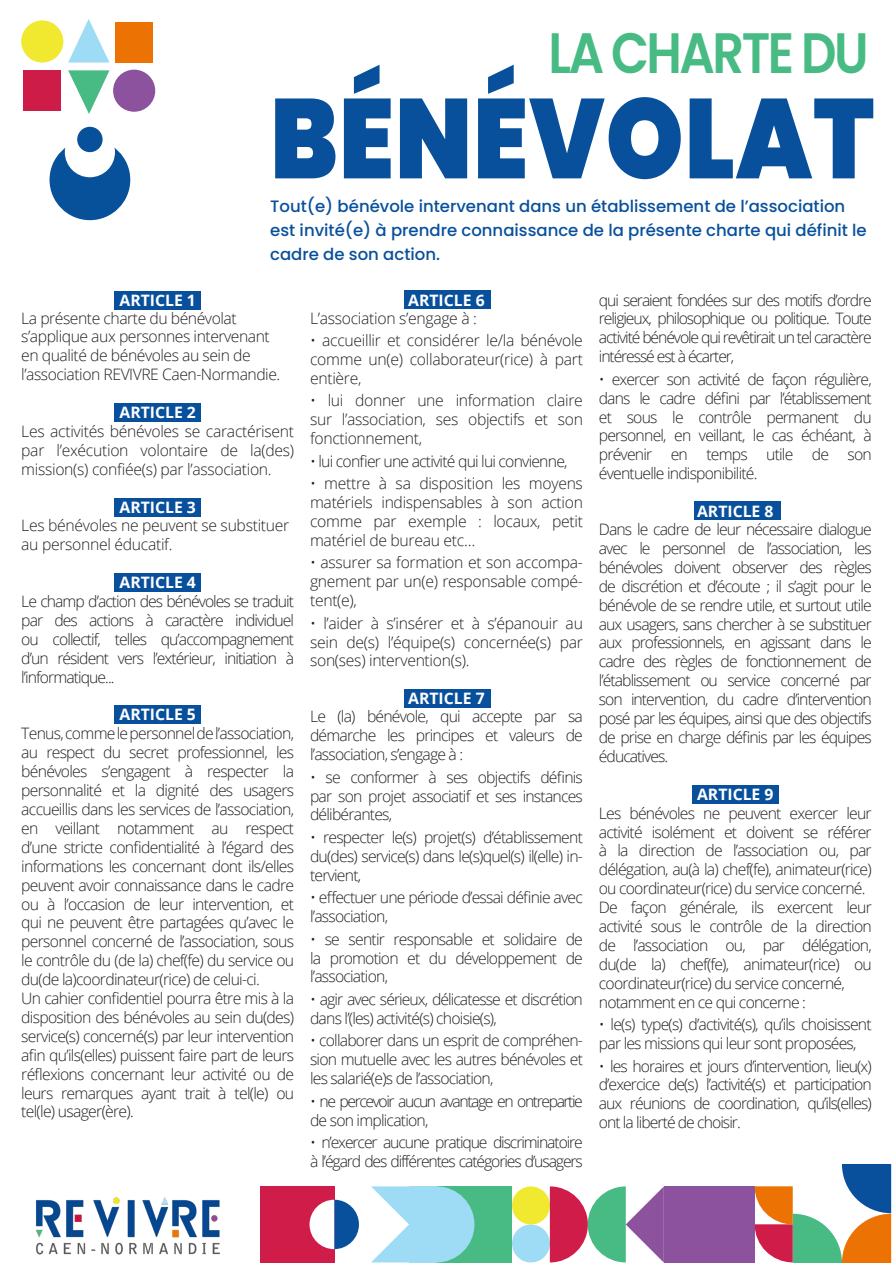
<style>
.page{position:relative;width:893px;height:1263px;background:#fff}
.page>*{position:absolute;margin:0;border:0;box-sizing:border-box;transform-origin:0 0}
.t1{font:900 112.8px "Poppins";letter-spacing:.01em;color:#08509c;scale:.88 1}
.t2{font:600 57px "Poppins";letter-spacing:-.05em;color:#47bb83;scale:.87 1}
.t3{font:500 16.5px/24px "Poppins";color:#08509c}
.t4{font:300 15.75px/18.9px "Open Sans";letter-spacing:-.05em;color:#231f20;text-align:justify}
.t5{font:300 15.75px/18.9px "Open Sans";letter-spacing:-.03em;color:#231f20}
.t6{font:300 15.75px/18.9px "Open Sans";letter-spacing:-.07em;color:#231f20}
.t7{font:300 15.75px/18.9px "Open Sans";letter-spacing:-.02em;color:#231f20}
.t8{font:700 15.75px "Open Sans";color:#fff}
.t9{font:300 15.75px/18.9px "Open Sans";letter-spacing:-.09em;color:#231f20}
</style>
<div class="page">
<div style="left:114px;top:291px;width:86px;height:19px;background:#08509c"></div>
<div style="left:404px;top:291px;width:87px;height:18px;background:#08509c"></div>
<div style="left:114px;top:573px;width:87px;height:19px;background:#08509c"></div>
<div style="left:114px;top:706px;width:87px;height:18px;background:#08509c"></div>
<div style="left:404px;top:689px;width:87px;height:19px;background:#08509c"></div>
<div style="left:114px;top:498px;width:86px;height:19px;background:#08509c"></div>
<div style="left:695px;top:501px;width:86px;height:19px;background:#08509c"></div>
<div style="left:692px;top:785px;width:87px;height:18px;background:#08509c"></div>
<div style="left:114px;top:403px;width:86px;height:19px;background:#08509c"></div>
<div style="left:21px;top:20px;width:42px;height:43px;background:#f1e92f;border-radius:50%"></div>
<div style="left:113px;top:70px;width:42px;height:42px;background:#8d529d;border-radius:50%"></div>
<svg style="left:68px;top:19px;width:41px;height:44px"></svg>
<svg style="left:68px;top:70px;width:41px;height:44px"></svg>
<div style="left:115px;top:22px;width:38px;height:41px;background:#ec7204"></div>
<div style="left:24px;top:70px;width:37px;height:40px;background:#ce1c48"></div>
<div style="left:50px;top:139px;width:80px;height:81px;background:#06519a;border-radius:50%"></div>
<div style="left:65px;top:127px;width:50px;height:50px;background:#fff;border-radius:50%"></div>
<div style="left:77px;top:127px;width:26px;height:25px;background:#06519a;border-radius:50%"></div>
<img style="left:35px;top:1198px;width:185px;height:57px">
<div style="left:260px;top:1186px;width:74px;height:76px;background:#cf1c48"></div>
<div style="left:409px;top:1186px;width:27px;height:76px;background:#9edbf4"></div>
<div style="left:438px;top:1186px;width:74px;height:76px;background:#47bb83"></div>
<div style="left:664px;top:1186px;width:91px;height:76px;background:#8c529d"></div>
<div style="left:512px;top:1224px;width:38px;height:38px;background:#9edbf4;border-radius:50%"></div>
<div style="left:512px;top:1186px;width:38px;height:38px;background:#f1e92f;border-radius:50%"></div>
<svg style="left:755px;top:1164px;width:136px;height:99px"></svg>
<svg style="left:371px;top:1186px;width:38px;height:76px"></svg>
<svg style="left:436px;top:1186px;width:38px;height:76px"></svg>
<svg style="left:550px;top:1186px;width:114px;height:76px"></svg>
<svg style="left:310px;top:1200px;width:49px;height:49px"></svg>
<p class="t2" style="left:549px;top:20px;width:369px">LA CHARTE DU</p>
<p class="t1" style="left:270px;top:73px;width:688px">BÉNÉVOLAT</p>
<p class="t3" style="left:270px;top:194px;width:598px">Tout(e) bénévole intervenant dans un établissement de l’association est invité(e) à prendre connaissance de la présente charte qui définit le cadre de son action.</p>
<p class="t8" style="left:119px;top:289px;width:78px">ARTICLE 1</p>
<p class="t5" style="left:21px;top:308px;width:260px">La présente charte du bénévolat s’applique aux personnes intervenant en qualité de bénévoles au sein de l’association REVIVRE Caen-Normandie.</p>
<p class="t8" style="left:119px;top:401px;width:78px">ARTICLE 2</p>
<p class="t4" style="left:21px;top:421px;width:274px">Les activités bénévoles se caractérisent par l’exécution volontaire de la(des) mission(s) confiée(s) par l’association.</p>
<p class="t8" style="left:119px;top:496px;width:78px">ARTICLE 3</p>
<p class="t7" style="left:21px;top:516px;width:269px">Les bénévoles ne peuvent se substituer au personnel éducatif.</p>
<p class="t8" style="left:119px;top:571px;width:78px">ARTICLE 4</p>
<p class="t4" style="left:21px;top:591px;width:274px">Le champ d’action des bénévoles se traduit par des actions à caractère individuel ou collectif, telles qu’accompagnement d’un résident vers l’extérieur, initiation à l’informatique...</p>
<p class="t8" style="left:119px;top:704px;width:78px">ARTICLE 5</p>
<p class="t4" style="left:21px;top:724px;width:274px">Tenus, comme le personnel de l’association, au respect du secret professionnel, les bénévoles s’engagent à respecter la personnalité et la dignité des usagers accueillis dans les services de l’association, en veillant notamment au respect d’une stricte confidentialité à l’égard des informations les concernant dont ils/elles peuvent avoir connaissance dans le cadre ou à l’occasion de leur intervention, et qui ne peuvent être partagées qu’avec le personnel concerné de l’association, sous le contrôle du (de la) chef(fe) du service ou du(de la)coordinateur(rice) de celui-ci.</p>
<p class="t4" style="left:21px;top:988px;width:274px">Un cahier confidentiel pourra être mis à la disposition des bénévoles au sein du(des) service(s) concerné(s) par leur intervention afin qu’ils(elles) puissent faire part de leurs réflexions concernant leur activité ou de leurs remarques ayant trait à tel(le) ou tel(le) usager(ère).</p>
<p class="t8" style="left:408px;top:289px;width:78px">ARTICLE 6</p>
<p class="t7" style="left:310px;top:308px;width:168px">L’association s’engage à :</p>
<p class="t4" style="left:310px;top:330px;width:274px">• accueillir et considérer le/la bénévole comme un(e) collaborateur(rice) à part entière,</p>
<p class="t4" style="left:310px;top:391px;width:274px">• lui donner une information claire sur l’association, ses objectifs et son fonctionnement,</p>
<p class="t4" style="left:310px;top:451px;width:259px">• lui confier une activité qui lui convienne,</p>
<p class="t4" style="left:310px;top:474px;width:274px">• mettre à sa disposition les moyens matériels indispensables à son action comme par exemple : locaux, petit matériel de bureau etc…</p>
<p class="t4" style="left:310px;top:553px;width:274px">• assurer sa formation et son accompa&shy;gnement par un(e) responsable compé&shy;tent(e),</p>
<p class="t4" style="left:310px;top:613px;width:274px">• l’aider à s’insérer et à s’épanouir au sein de(s) l’équipe(s) concernée(s) par son(ses) intervention(s).</p>
<p class="t8" style="left:408px;top:687px;width:78px">ARTICLE 7</p>
<p class="t4" style="left:310px;top:707px;width:274px">Le (la) bénévole, qui accepte par sa démarche les principes et valeurs de l’association, s’engage à :</p>
<p class="t4" style="left:310px;top:767px;width:274px">• se conformer à ses objectifs définis par son projet associatif et ses instances délibérantes,</p>
<p class="t4" style="left:310px;top:827px;width:274px">• respecter le(s) projet(s) d’établissement du(des) service(s) dans le(s)quel(s) il(elle) in&shy;tervient,</p>
<p class="t4" style="left:310px;top:888px;width:274px">• effectuer une période d’essai définie avec l’association,</p>
<p class="t4" style="left:310px;top:929px;width:274px">• se sentir responsable et solidaire de la promotion et du développement de l’association,</p>
<p class="t4" style="left:310px;top:989px;width:274px">• agir avec sérieux, délicatesse et discrétion dans l’(les) activité(s) choisie(s),</p>
<p class="t4" style="left:310px;top:1031px;width:274px">• collaborer dans un esprit de compréhen&shy;sion mutuelle avec les autres bénévoles et les salarié(e)s de l’association,</p>
<p class="t9" style="left:310px;top:1091px;width:274px">• ne percevoir aucun avantage en ontrepartie de son implication,</p>
<p class="t6" style="left:310px;top:1132px;width:274px">• n’exercer aucune pratique discriminatoire à l’égard des différentes catégories d’usagers</p>
<p class="t4" style="left:599px;top:290px;width:274px">qui seraient fondées sur des motifs d’ordre religieux, philosophique ou politique. Toute activité bénévole qui revêtirait un tel caractère intéressé est à écarter,</p>
<p class="t4" style="left:599px;top:369px;width:274px">• exercer son activité de façon régulière, dans le cadre défini par l’établissement et sous le contrôle permanent du personnel, en veillant, le cas échéant, à prévenir en temps utile de son éventuelle indisponibilité.</p>
<p class="t8" style="left:697px;top:500px;width:78px">ARTICLE 8</p>
<p class="t4" style="left:599px;top:519px;width:274px">Dans le cadre de leur nécessaire dialogue avec le personnel de l’association, les bénévoles doivent observer des règles de discrétion et d’écoute ; il s’agit pour le bénévole de se rendre utile, et surtout utile aux usagers, sans chercher à se substituer aux professionnels, en agissant dans le cadre des règles de fonctionnement de l’établissement ou service concerné par son intervention, du cadre d’intervention posé par les équipes, ainsi que des objectifs de prise en charge définis par les équipes éducatives.</p>
<p class="t8" style="left:697px;top:783px;width:78px">ARTICLE 9</p>
<p class="t4" style="left:599px;top:803px;width:274px">Les bénévoles ne peuvent exercer leur activité isolément et doivent se référer à la direction de l’association ou, par délégation, au(à la) chef(fe), animateur(rice) ou coordinateur(rice) du service concerné.</p>
<p class="t4" style="left:599px;top:897px;width:274px">De façon générale, ils exercent leur activité sous le contrôle de la direction de l’association ou, par délégation, du(de la) chef(fe), animateur(rice) ou coordinateur(rice) du service concerné,</p>
<p class="t4" style="left:599px;top:992px;width:209px">notamment en ce qui concerne :</p>
<p class="t4" style="left:599px;top:1014px;width:274px">• le(s) type(s) d’activité(s), qu’ils choisissent par les missions qui leur sont proposées,</p>
<p class="t4" style="left:599px;top:1056px;width:274px">• les horaires et jours d’intervention, lieu(x) d’exercice de(s) l’activité(s) et participation aux réunions de coordination, qu’ils(elles) ont la liberté de choisir.</p>
</div>
